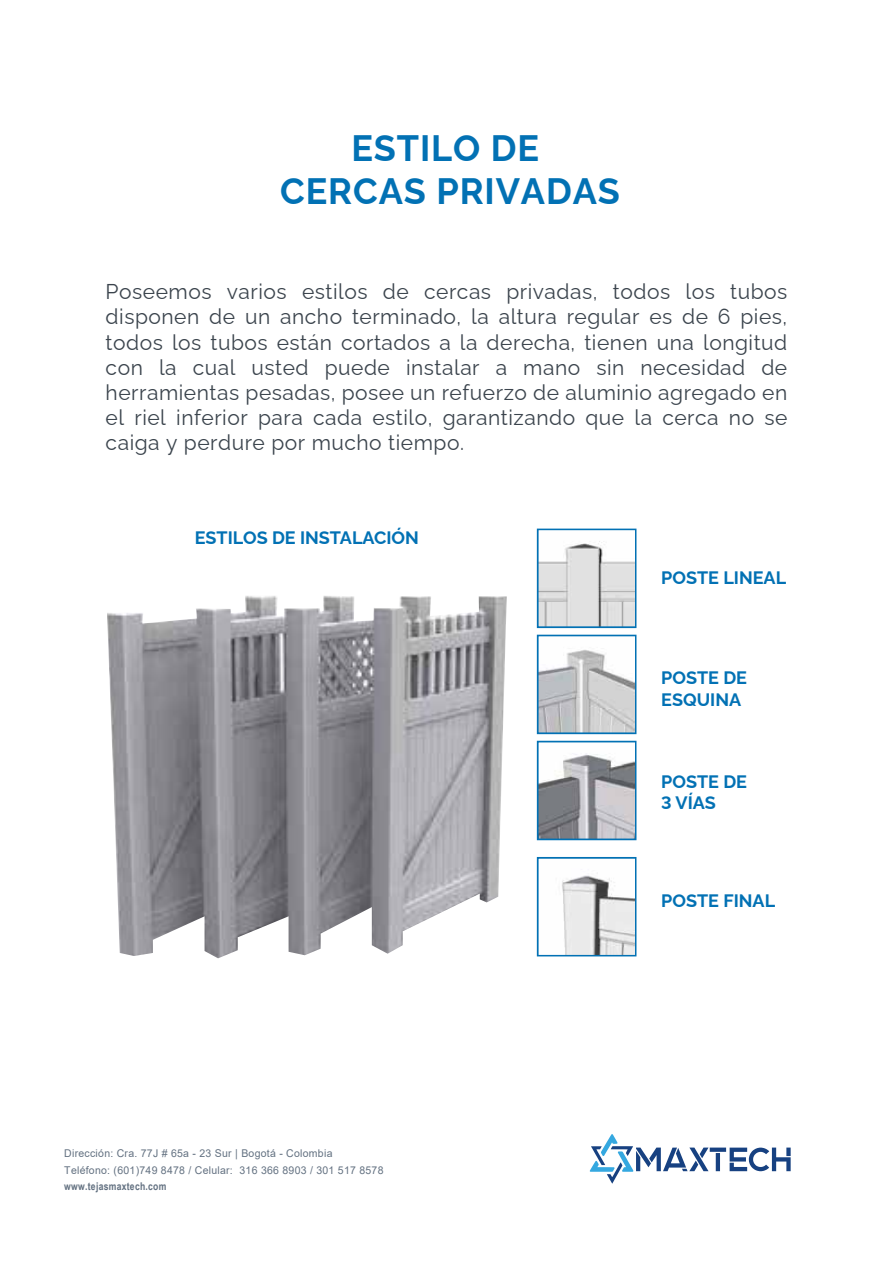
<style>
.page{position:relative;width:893px;height:1263px;background:#fff}
.page>*{position:absolute;margin:0;border:0;box-sizing:border-box;transform-origin:0 0}
.t1{font:700 36.75px/43.2px "Raleway";letter-spacing:.025em;color:#0271b4;text-align:center}
.t2{font:21.45px/25.2px "Raleway";letter-spacing:.025em;color:#3b444d;text-align:justify}
.t3{font:700 18px/21.6px "Raleway";color:#0271b4}
.t4{font:10.65px/16.5px "Arial";letter-spacing:.025em;color:#637181}
.t5{font:700 10.65px "Arial Narrow";letter-spacing:.025em;color:#637181}
</style>
<div class="page">
<img style="left:107px;top:596px;width:400px;height:362px">
<img style="left:541px;top:541px;width:92px;height:83px">
<div style="left:537px;top:529px;width:99px;height:99px;border:2px solid #0271b4"></div>
<img style="left:541px;top:650px;width:92px;height:80px">
<div style="left:537px;top:635px;width:99px;height:99px;border:2px solid #0271b4"></div>
<img style="left:541px;top:753px;width:92px;height:83px">
<div style="left:537px;top:741px;width:99px;height:99px;border:2px solid #0271b4"></div>
<img style="left:562px;top:873px;width:71px;height:80px">
<div style="left:537px;top:857px;width:99px;height:99px;border:2px solid #0271b4"></div>
<svg style="left:590px;top:1134px;width:118px;height:50px"></svg>
<hr style="left:716px;top:1153px;width:4px;height:18px;background:#174181">
<div style="left:710px;top:1147px;width:16px;height:5px;background:#174181"></div>
<svg style="left:730px;top:1147px;width:61px;height:24px"></svg>
<h1 class="t1" style="left:280px;top:123px;width:341px">ESTILO DE<br>CERCAS PRIVADAS</h1>
<p class="t2" style="left:106px;top:277px;width:683px">Poseemos varios estilos de cercas privadas, todos los tubos disponen de un ancho terminado, la altura regular es de 6 pies, todos los tubos están cortados a la derecha, tienen una longitud con la cual usted puede instalar a mano sin necesidad de herramientas pesadas, posee un refuerzo de aluminio agregado en el riel inferior para cada estilo, garantizando que la cerca no se caiga y perdure por mucho tiempo.</p>
<p class="t3" style="left:195px;top:525px;width:226px">ESTILOS DE INSTALACIÓN</p>
<p class="t4" style="left:64px;top:1145px;width:321px">Dirección: Cra. 77J # 65a - 23 Sur | Bogotá - Colombia<br>Teléfono: (601)749 8478 / Celular: 316 366 8903 / 301 517 8578</p>
<p class="t5" style="left:64px;top:1178px;width:104px">www.tejasmaxtech.com</p>
<p class="t3" style="left:661px;top:565px;width:126px">POSTE LINEAL</p>
<p class="t3" style="left:661px;top:665px;width:87px">POSTE DE<br>ESQUINA</p>
<p class="t3" style="left:661px;top:769px;width:87px">POSTE DE<br>3 VÍAS</p>
<p class="t3" style="left:661px;top:888px;width:115px">POSTE FINAL</p>
</div>
